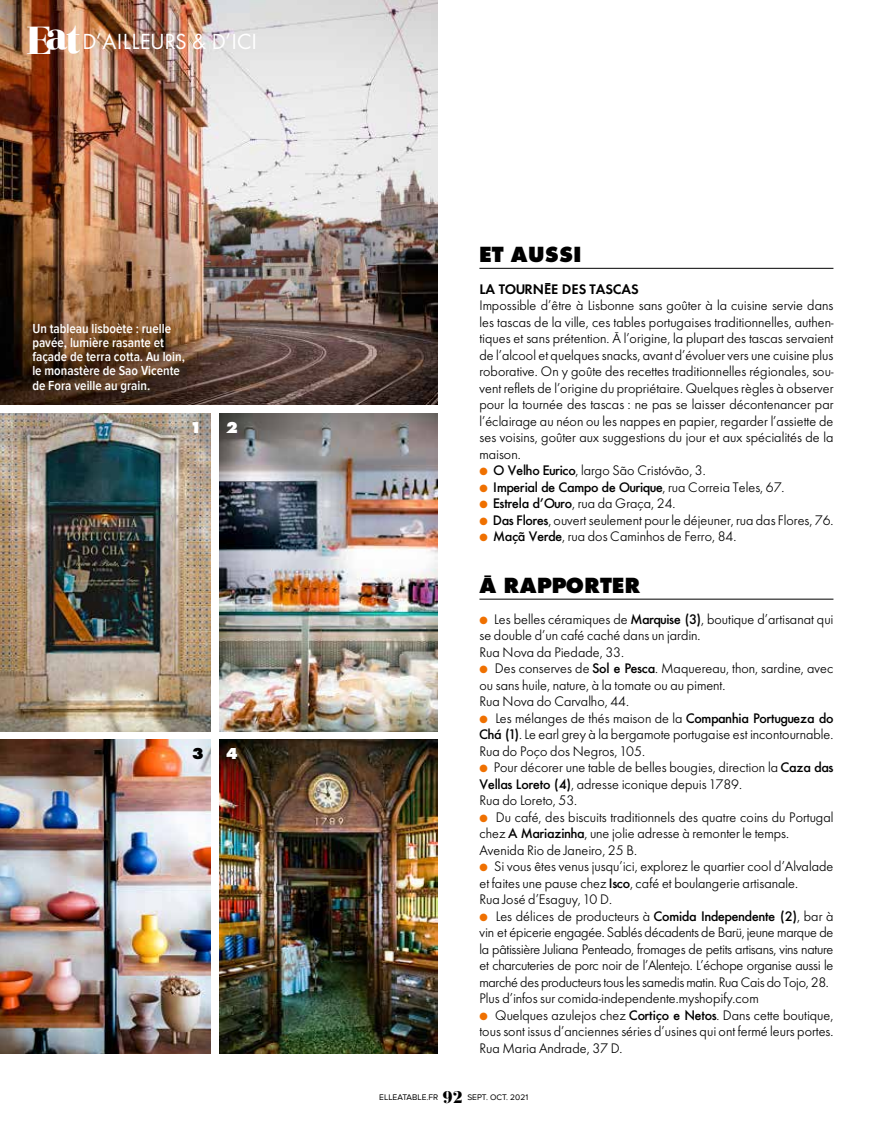
<style>
.page{position:relative;width:893px;height:1127px;background:#fff}
.page>*{position:absolute;margin:0;border:0;box-sizing:border-box;transform-origin:0 0}
.t1{font:900 22.8px "Elle Gabor";color:#000}
.t2{font:22.65px "Elle Gabor";letter-spacing:.02em;color:#fff}
.t3{font:900 16.5px "Elle Gabor";color:#fff}
.t4{font:900 16.5px "Elle Gabor";color:#000}
.t5{font:14.4px/16.5px "Elle Gabor Text";color:#000}
.t6{font:14.4px/16.5px "Elle Gabor Text";letter-spacing:-.02em;color:#000}
.t7{font:500 14.4px "Elle Gabor";color:#000}
.t8{font:600 14.4px "Elle Gabor";color:#000}
.t9{font:600 13.5px/14.2px "Proxima Nova Cond";color:#fff}
.t10{font:8.4px "Proxima Nova";color:#000}
.s1{font-family:"Bauer Bodoni Std";font-weight:900;font-size:38.85px}
.s2{font-family:"Bauer Bodoni Std";font-weight:900;font-size:41.55px}
.s3{color:#ef7000}
.s4{font-family:"Elle Gabor";font-weight:500}
.s5{font-family:"Elle Gabor Text";font-weight:400}
.s6{font-family:"Bauer Bodoni Std";font-weight:900;font-size:16.8px}
</style>
<div class="page">
<img style="left:0;top:0;width:438px;height:405px">
<hr style="left:479px;top:268px;width:354px;height:1px;background:#000">
<hr style="left:479px;top:599px;width:354px;height:1px;background:#000">
<img style="left:0;top:413px;width:211px;height:318px">
<img style="left:0;top:740px;width:211px;height:313px">
<img style="left:219px;top:740px;width:218px;height:313px">
<img style="left:219px;top:413px;width:218px;height:318px">
<h2 class="t2" style="left:26px;top:29px;width:232px"><span class="s1">E</span><span class="s2">at</span>D’AILLEURS &amp; D’ICI</h2>
<p class="t9" style="left:32px;top:321px;width:154px">Un tableau lisboète : ruelle pavée, lumière rasante et façade de terra cotta. Au loin, le monastère de Sao Vicente de Fora veille au grain.</p>
<p class="t3" style="left:192px;top:417px;width:8px">1</p>
<p class="t3" style="left:226px;top:417px;width:13px">2</p>
<p class="t4" style="left:192px;top:744px;width:13px">3</p>
<p class="t3" style="left:226px;top:744px;width:13px">4</p>
<h1 class="t1" style="left:479px;top:240px;width:104px">ET AUSSI</h1>
<p class="t8" style="left:479px;top:280px;width:161px">LA TOURNÉE DES TASCAS</p>
<p class="t5" style="left:479px;top:297px;width:356px;text-align:justify">Impossible d’être à Lisbonne sans goûter à la cuisine servie dans les tascas de la ville, ces tables portugaises traditionnelles, authen&shy;tiques et sans prétention. À l’origine, la plupart des tascas servaient de l’alcool et quelques snacks, avant d’évoluer vers une cuisine plus roborative. On y goûte des recettes traditionnelles régionales, sou&shy;vent reflets de l’origine du propriétaire. Quelques règles à observer pour la tournée des tascas : ne pas se laisser décontenancer par l’éclairage au néon ou les nappes en papier, regarder l’assiette de ses voisins, goûter aux suggestions du jour et aux spécialités de la maison.</p>
<p class="t5" style="left:479px;top:462px;width:228px"><span class="s3">●</span> <span class="s4">O Velho Eurico</span>, largo São Cristóvão, 3.</p>
<p class="t7" style="left:479px;top:478px;width:307px"><span class="s3">●</span> Imperial de Campo de Ourique<span class="s5">, rua Correia Teles, 67.</span></p>
<p class="t5" style="left:479px;top:495px;width:198px"><span class="s3">●</span> <span class="s4">Estrela d’Ouro</span>, rua da Graça, 24.</p>
<p class="t5" style="left:479px;top:512px;width:356px"><span class="s3">●</span> <span class="s4">Das Flores</span>, ouvert seulement pour le déjeuner, rua das Flores, 76.</p>
<p class="t5" style="left:479px;top:528px;width:258px"><span class="s3">●</span> <span class="s4">Maçã Verde</span>, rua dos Caminhos de Ferro, 84.</p>
<h1 class="t1" style="left:479px;top:571px;width:163px">À RAPPORTER</h1>
<p class="t5" style="left:479px;top:611px;width:356px"><span class="s3">●</span> Les belles céramiques de <span class="s4">Marquise (3)</span>, boutique d’artisanat qui se double d’un café caché dans un jardin.<br>Rua Nova da Piedade, 33.</p>
<p class="t5" style="left:479px;top:660px;width:355px"><span class="s3">●</span> Des conserves de <span class="s4">Sol e Pesca</span>. Maquereau, thon, sardine, avec ou sans huile, nature, à la tomate ou au piment.<br>Rua Nova do Carvalho, 44.</p>
<p class="t5" style="left:479px;top:710px;width:355px;text-align:justify"><span class="s3">●</span> Les mélanges de thés maison de la <span class="s4">Companhia Portugueza do Chá (1)</span>. Le earl grey à la bergamote portugaise est incontournable.<br>Rua do Poço dos Negros, 105.</p>
<p class="t5" style="left:479px;top:759px;width:355px"><span class="s3">●</span> Pour décorer une table de belles bougies, direction la <span class="s4">Caza das<br>Vellas Loreto (4)</span>, adresse iconique depuis 1789.<br>Rua do Loreto, 53.</p>
<p class="t5" style="left:479px;top:809px;width:356px"><span class="s3">●</span> Du café, des biscuits traditionnels des quatre coins du Portugal chez <span class="s4">A Mariazinha</span>, une jolie adresse à remonter le temps.<br>Avenida Rio de Janeiro, 25 B.</p>
<p class="t5" style="left:479px;top:858px;width:355px"><span class="s3">●</span> Si vous êtes venus jusqu’ici, explorez le quartier cool d’Alvalade et faites une pause chez <span class="s4">Isco</span>, café et boulangerie artisanale.<br>Rua José d’Esaguy, 10 D.</p>
<p class="t6" style="left:479px;top:908px;width:356px"><span class="s3">●</span> Les délices de producteurs à <span class="s4">Comida Independente (2)</span>, bar à vin et épicerie engagée. Sablés décadents de Barü, jeune marque de la pâtissière Juliana Penteado, fromages de petits artisans, vins nature et charcuteries de porc noir de l’Alentejo. L’échope organise aussi le marché des producteurs tous les samedis matin. Rua Cais do Tojo, 28.<br>Plus d’infos sur comida-independente.myshopify.com</p>
<p class="t5" style="left:479px;top:1007px;width:356px;text-align:justify"><span class="s3">●</span> Quelques azulejos chez <span class="s4">Cortiço e Netos</span>. Dans cette boutique, tous sont issus d’anciennes séries d’usines qui ont fermé leurs portes.<br>Rua Maria Andrade, 37 D.</p>
<p class="t10" style="left:379px;top:1093px;width:150px">ELLEATABLE.FR <span class="s6">92</span> SEPT. OCT. 2021</p>
</div>
